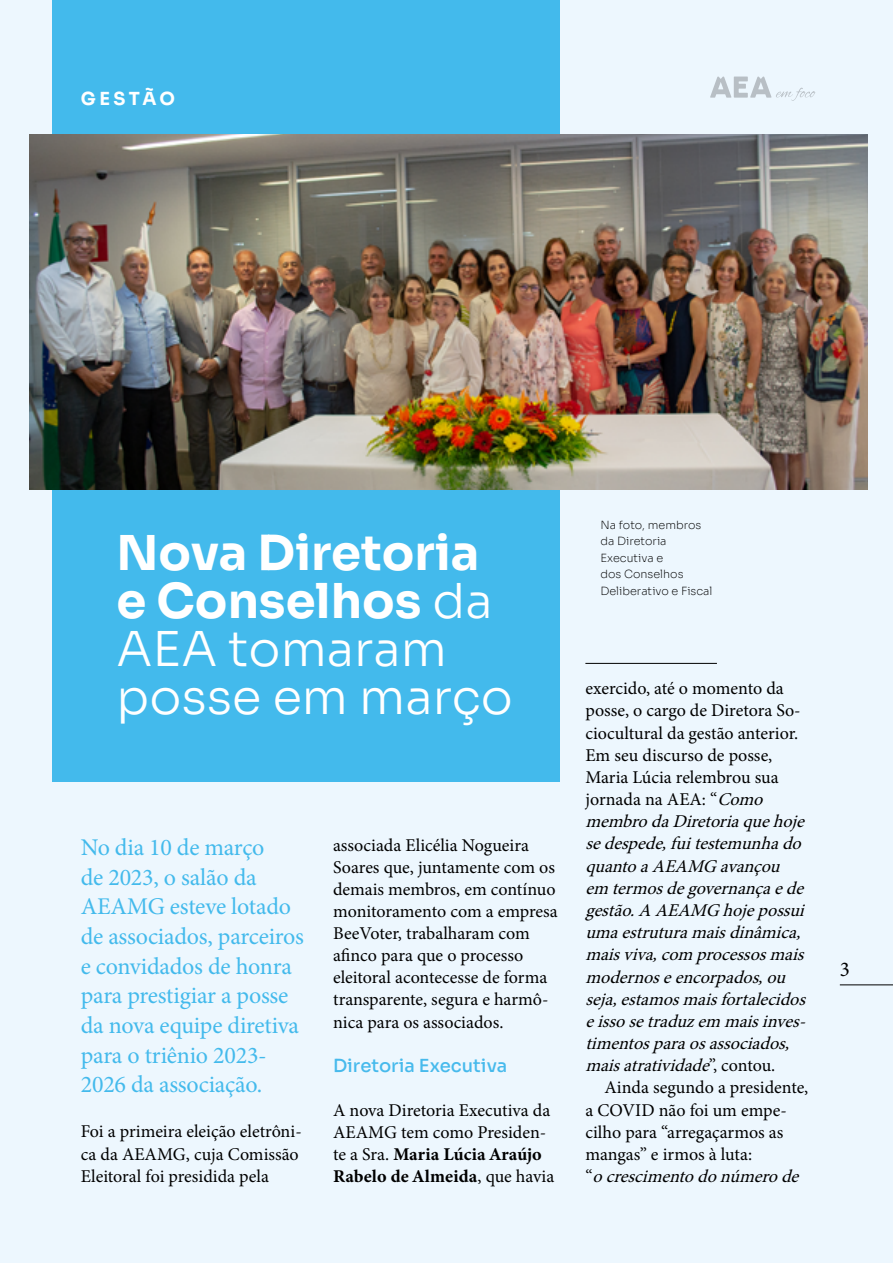
<style>
.page{position:relative;width:893px;height:1263px;background:#edf7fe}
.page>*{position:absolute;margin:0;border:0;box-sizing:border-box;transform-origin:0 0}
.t1{font:300 48px/48px "Sora";color:#fff}
.t2{font:24px/29.7px "Minion Pro";letter-spacing:-.01em;color:#43baec}
.t3{font:21px "Minion Pro";color:#000}
.t4{font:18px/22px "Minion Pro";color:#000}
.t5{font:italic 18px/22.2px "Minion Pro";letter-spacing:.005em;color:#000}
.t6{font:18px/22px "Minion Variable Concept";letter-spacing:.005em;color:#000}
.t7{font:500 18px "Sora";color:#47baec}
.t8{font:700 18px "Sora";letter-spacing:.18em;color:#fff}
.t9{font:200 11.25px/16.5px "Sora";color:#000}
.s1{font-weight:700}
.s2{font-family:"Minion Pro"}
.s3{font-style:normal}
.s4{font-style:italic}
</style>
<div class="page">
<div style="left:52px;top:0;width:508px;height:781px;background:#43baec"></div>
<img style="left:30px;top:135px;width:837px;height:354px">
<hr style="left:585px;top:663px;width:132px;height:1px;background:#000">
<p class="t8" style="left:81px;top:84px;width:96px">GESTÃO</p>
<h1 class="t1" style="left:117px;top:524px;width:398px"><span class="s1">Nova Diretoria e Conselhos</span> da<br>AEA tomaram posse em março</h1>
<h2 class="t2" style="left:81px;top:833px;width:225px">No dia 10 de março<br>de 2023, o salão da<br>AEAMG esteve lotado de associados, parceiros e convidados de honra para prestigiar a posse da nova equipe diretiva para o triênio 2023-<br>2026 da associação.</h2>
<p class="t4" style="left:81px;top:1120px;width:222px;line-height:22.5px">Foi a primeira eleição eletrôni&shy;ca da AEAMG, cuja Comissão<br>Eleitoral foi presidida pela</p>
<p class="t4" style="left:333px;top:834px;width:226px">associada Elicélia Nogueira<br>Soares que, juntamente com os demais membros, em contínuo monitoramento com a empresa<br>BeeVoter, trabalharam com afinco para que o processo eleitoral acontecesse de forma transparente, segura e harmô&shy;nica para os associados.</p>
<p class="t7" style="left:333px;top:1050px;width:176px">Diretoria Executiva</p>
<p class="t4" style="left:333px;top:1099px;width:219px">A nova Diretoria Executiva da<br>AEAMG tem como Presiden-</p>
<p class="t6" style="left:333px;top:1143px;width:223px"><span class="s2">te a Sra.</span> Maria Lúcia Araújo<br>Rabelo de Almeida<span class="s2">, que havia</span></p>
<p class="t9" style="left:600px;top:515px;width:114px">Na foto, membros da Diretoria<br>Executiva e<br>dos Conselhos<br>Deliberativo e Fiscal</p>
<p class="t5" style="left:585px;top:677px;width:228px"><span class="s3">exercido, até o momento da posse, o cargo de Diretora So&shy;ciocultural da gestão anterior.<br>Em seu discurso de posse,<br>Maria Lúcia relembrou sua jornada na AEA: “</span>Como membrodaDiretoriaquehoj e sedespede,fuitestemunhado quantoaAEAMG avançou em termosdegovernançaede gestão.A AEAMG hojepossui umaestruturamaisdinâmica, maisviva,com processosmais modernoseencorpados,ou seja,estamosmaisfortalecidos eissosetraduzem maisinves&shy;timentosparaosassociados, maisatratividade<span class="s3">”, c o n t o u .</span></p>
<p class="t4" style="left:585px;top:1077px;width:224px;text-indent:19px">Ainda segundo a presidente, a COVID não foi um empe&shy;cilho para “arregaçarmos as mangas” e irmos à luta:<br>“ <span class="s4">ocrescimentodonúmerode</span></p>
<p class="t3" style="left:840px;top:955px;width:12px">3</p>
</div>
